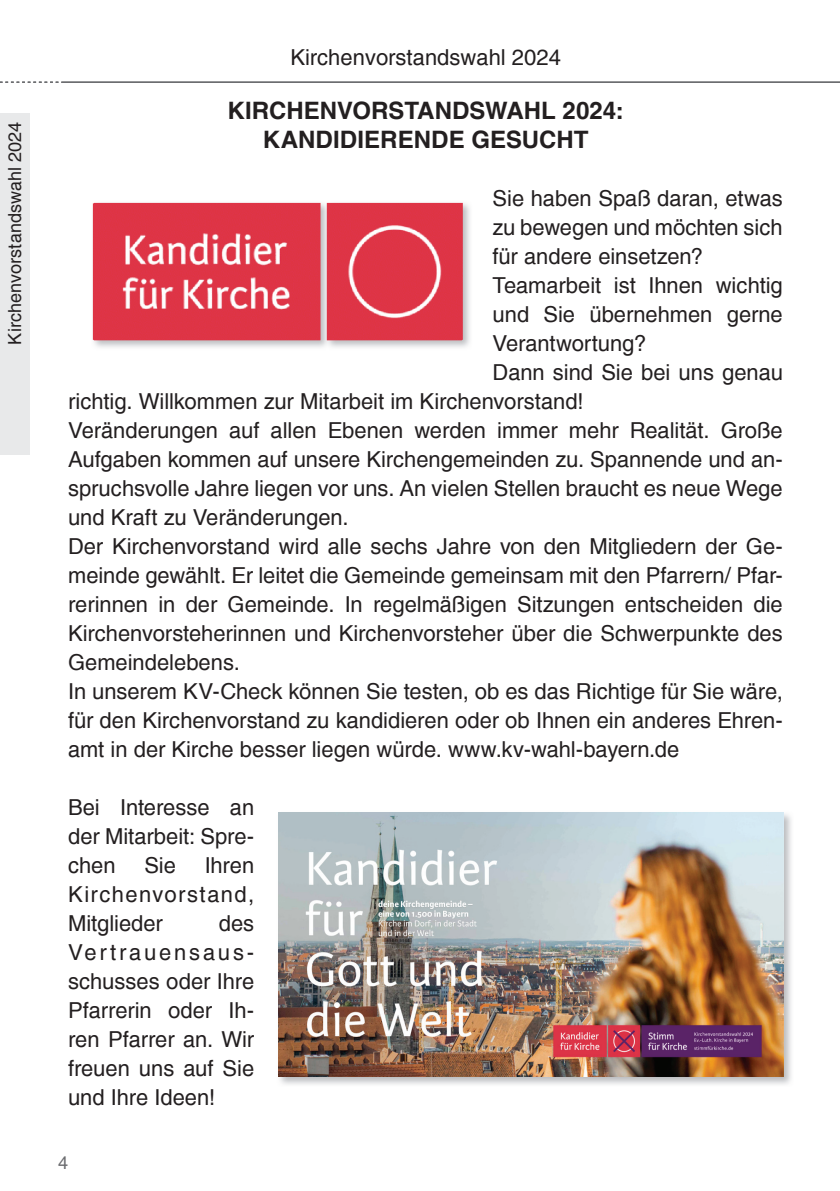
<style>
.page{position:relative;width:840px;height:1191px;background:#fff}
.page>*{position:absolute;margin:0;border:0;box-sizing:border-box;transform-origin:0 0}
.t1{font:700 24px/29px "Helvetica";color:#231f20;text-align:center}
.t2{font:22px/29px "Helvetica";letter-spacing:-.005em;color:#231f20;text-align:justify}
.t3{font:18px "Helvetica";letter-spacing:.005em;color:#231f20}
.t4{font:18px "Helvetica";color:#6c6d70}
</style>
<div class="page">
<div style="left:0;top:113px;width:29px;height:341px;background:#e8e9ea"></div>
<hr style="left:61px;top:82px;width:778px;height:1px;background:#6c6d70">
<svg style="left:0;top:81px;width:58px;height:2px"></svg>
<img style="left:92px;top:202px;width:378px;height:146px">
<img style="left:278px;top:812px;width:513px;height:273px">
<img style="left:279px;top:812px;width:503px;height:264px">
<p class="t3" style="left:4px;top:344px;width:224px;rotate:-90deg">Kirchenvorstandswahl 2024</p>
<p class="t2" style="left:290px;top:44px;width:272px">Kirchenvorstandswahl 2024</p>
<p class="t1" style="left:227px;top:97px;width:398px">KIRCHENVORSTANDSWAHL 2024:<br>KANDIDIERENDE GESUCHT</p>
<p class="t2" style="left:492px;top:185px;width:292px">Sie haben Spaß daran, etwas</p>
<p class="t2" style="left:492px;top:214px;width:291px">zu bewegen und möchten sich</p>
<p class="t2" style="left:492px;top:243px;width:212px">für andere einsetzen?</p>
<p class="t2" style="left:492px;top:272px;width:291px">Teamarbeit ist Ihnen wichtig</p>
<p class="t2" style="left:492px;top:301px;width:291px">und Sie übernehmen gerne</p>
<p class="t2" style="left:492px;top:330px;width:155px">Verantwortung?</p>
<p class="t2" style="left:492px;top:359px;width:292px">Dann sind Sie bei uns genau</p>
<p class="t2" style="left:68px;top:388px;width:516px">richtig. Willkommen zur Mitarbeit im Kirchenvorstand!</p>
<p class="t2" style="left:68px;top:417px;width:715px">Verä nderungen auf allen Ebenen werden immer mehr Realitä t. Große</p>
<p class="t2" style="left:68px;top:446px;width:715px">Aufgaben kommen auf unsere Kirchengemeinden zu. Spannende und an-</p>
<p class="t2" style="left:68px;top:475px;width:715px">spruchsvolle Jahre liegen vor uns. An vielen Stellen braucht es neue Wege</p>
<p class="t2" style="left:68px;top:504px;width:282px">und Kraft zu Verä nderungen.</p>
<p class="t2" style="left:68px;top:533px;width:715px">Der Kirchenvorstand wird alle sechs Jahre von den Mitgliedern der Ge-</p>
<p class="t2" style="left:68px;top:562px;width:715px">meinde gewählt. Er leitet die Gemeinde gemeinsam mit den Pfarrern/ Pfar-</p>
<p class="t2" style="left:68px;top:591px;width:715px">rerinnen in der Gemeinde. In regelmäßigen Sitzungen entscheiden die</p>
<p class="t2" style="left:68px;top:620px;width:715px">Kirchenvorsteherinnen und Kirchenvorsteher über die Schwerpunkte des</p>
<p class="t2" style="left:68px;top:649px;width:173px">Gemeindelebens.</p>
<p class="t2" style="left:68px;top:678px;width:716px">In unserem KV-Check können Sie testen, ob es das Richtige für Sie wäre,</p>
<p class="t2" style="left:68px;top:707px;width:715px">für den Kirchenvorstand zu kandidieren oder ob Ihnen ein anderes Ehren-</p>
<p class="t2" style="left:68px;top:736px;width:612px">amt in der Kirche besser liegen würde. www.kv-wahl-bayern.de</p>
<p class="t2" style="left:68px;top:794px;width:187px">Bei Interesse an der Mitarbeit: Spre&shy;chen</p>
<p class="t2" style="left:68px;top:852px;width:187px;text-indent:136px">Ihren Kirchenvorstand, Mitglieder</p>
<p class="t2" style="left:144px;top:852px;width:33px">Sie</p>
<p class="t2" style="left:68px;top:910px;width:188px;text-indent:151px">des Vertrauensaus&shy;schusses oder Ihre Pfarrerin oder Ih&shy;ren Pfarrer an. Wir freuen uns auf Sie und Ihre Ideen!</p>
<p class="t4" style="left:58px;top:1151px;width:12px">4</p>
</div>
